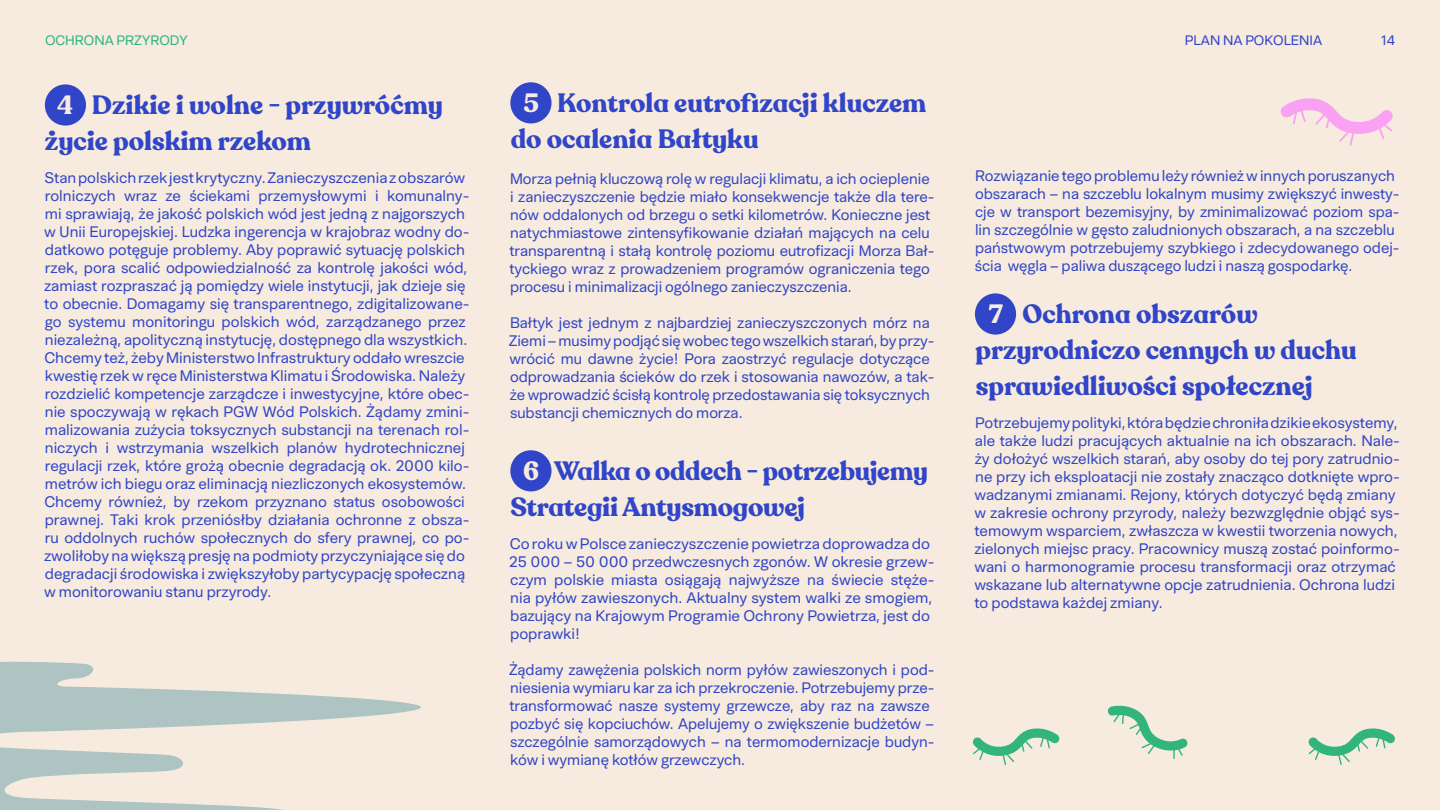
<style>
.page{position:relative;width:1440px;height:810px;background:#f7ebdf}
.page>*{position:absolute;margin:0;border:0;box-sizing:border-box;transform-origin:0 0}
.t1{font:700 26.25px/36px "Recoleta Alt";color:#3045c7}
.t2{font:700 26.25px "Recoleta Alt";color:#f7ebdf}
.t3{font:100 15px/18px "Abacaxi Latin VF";color:#3045c7}
.t4{font:100 13.5px "Abacaxi Latin VF";color:#3045c7}
.t5{font:100 13.5px "Abacaxi Latin VF";color:#31b57b}
.s1{color:#f7ebdf}
</style>
<div class="page">
<svg style="left:0;top:661px;width:421px;height:149px"></svg>
<svg style="left:1280px;top:98px;width:113px;height:48px"></svg>
<svg style="left:972px;top:728px;width:88px;height:37px"></svg>
<svg style="left:1308px;top:728px;width:87px;height:37px"></svg>
<svg style="left:1107px;top:705px;width:81px;height:54px"></svg>
<div style="left:510px;top:82px;width:42px;height:41px;background:#3045c7;border-radius:50%"></div>
<div style="left:510px;top:450px;width:42px;height:41px;background:#3045c7;border-radius:50%"></div>
<div style="left:45px;top:84px;width:41px;height:42px;background:#3045c7;border-radius:50%"></div>
<div style="left:975px;top:293px;width:41px;height:42px;background:#3045c7;border-radius:50%"></div>
<p class="t5" style="left:45px;top:33px;width:144px">OCHRONA PRZYRODY</p>
<p class="t4" style="left:1185px;top:33px;width:139px">PLAN NA POKOLENIA</p>
<p class="t4" style="left:1381px;top:33px;width:16px">14</p>
<h1 class="t1" style="left:45px;top:88px;width:399px;text-indent:13px"><span class="s1">4</span> Dzikie i wolne - przywróćmy życie polskim rzekom</h1>
<p class="t3" style="left:44px;top:169px;width:427px">Stan polskich rzek jest krytyczny. Zanieczyszczenia z obszarów rolniczych wraz ze ściekami przemysłowymi i komunalny&shy;mi sprawiają, że jakość polskich wód jest jedną z najgorszych w Unii Europejskiej. Ludzka ingerencja w krajobraz wodny do&shy;datkowo potęguje problemy. Aby poprawić sytuację polskich rzek, pora scalić odpowiedzialność za kontrolę jakości wód, zamiast rozpraszać ją pomiędzy wiele instytucji, jak dzieje się to obecnie. Domagamy się transparentnego, zdigitalizowane&shy;go systemu monitoringu polskich wód, zarządzanego przez niezależną, apolityczną instytucję, dostępnego dla wszystkich.<br>Chcemy też, żeby Ministerstwo Infrastruktury oddało wreszcie kwestię rzek w ręce Ministerstwa Klimatu i Środowiska. Należy rozdzielić kompetencje zarządcze i inwestycyjne, które obec&shy;nie spoczywają w rękach PGW Wód Polskich. Żądamy zmini&shy;malizowania zużycia toksycznych substancji na terenach rol&shy;niczych i wstrzymania wszelkich planów hydrotechnicznej regulacji rzek, które grożą obecnie degradacją ok. 2000 kilo&shy;metrów ich biegu oraz eliminacją niezliczonych ekosystemów.<br>Chcemy również, by rzekom przyznano status osobowości prawnej. Taki krok przeniósłby działania ochronne z obsza&shy;ru oddolnych ruchów społecznych do sfery prawnej, co po&shy;zwoliłoby na większą presję na podmioty przyczyniające się do degradacji środowiska i zwiększyłoby partycypację społeczną w monitorowaniu stanu przyrody.</p>
<h1 class="t1" style="left:511px;top:85px;width:417px;text-indent:46px">Kontrola eutrofizacji kluczem do ocalenia Bałtyku</h1>
<p class="t3" style="left:509px;top:170px;width:427px">Morza pełnią kluczową rolę w regulacji klimatu, a ich ocieplenie i zanieczyszczenie będzie miało konsekwencje także dla tere&shy;nów oddalonych od brzegu o setki kilometrów. Konieczne jest natychmiastowe zintensyfikowanie działań mających na celu transparentną i stałą kontrolę poziomu eutrofizacji Morza Bał&shy;tyckiego wraz z prowadzeniem programów ograniczenia tego procesu i minimalizacji ogólnego zanieczyszczenia.</p>
<p class="t3" style="left:509px;top:314px;width:427px">Bałtyk jest jednym z najbardziej zanieczyszczonych mórz na Ziemi – musimy podjąć się wobec tego wszelkich starań, by przy&shy;wrócić mu dawne życie! Pora zaostrzyć regulacje dotyczące odprowadzania ścieków do rzek i stosowania nawozów, a tak&shy;że wprowadzić ścisłą kontrolę przedostawania się toksycznych substancji chemicznych do morza.</p>
<h1 class="t1" style="left:510px;top:453px;width:419px;text-indent:44px">Walka o oddech - potrzebujemy<br>Strategii Antysmogowej</h1>
<p class="t3" style="left:509px;top:535px;width:427px">Co roku w Polsce zanieczyszczenie powietrza doprowadza do 25 000 – 50 000 przedwczesnych zgonów. W okresie grzew&shy;czym polskie miasta osiągają najwyższe na świecie stęże&shy;nia pyłów zawieszonych. Aktualny system walki ze smogiem, bazujący na Krajowym Programie Ochrony Powietrza, jest do poprawki!</p>
<p class="t3" style="left:509px;top:661px;width:427px">Żądamy zawężenia polskich norm pyłów zawieszonych i pod&shy;niesienia wymiaru kar za ich przekroczenie. Potrzebujemy prze&shy;transformować nasze systemy grzewcze, aby raz na zawsze pozbyć się kopciuchów. Apelujemy o zwiększenie budżetów – szczególnie samorządowych – na termomodernizacje budyn&shy;ków i wymianę kotłów grzewczych.</p>
<h1 class="t2" style="left:524px;top:86px;width:17px">5</h1>
<h1 class="t2" style="left:523px;top:454px;width:18px">6</h1>
<p class="t3" style="left:975px;top:167px;width:426px">Rozwiązanie tego problemu leży również w innych poruszanych obszarach – na szczeblu lokalnym musimy zwiększyć inwesty&shy;cje w transport bezemisyjny, by zminimalizować poziom spa&shy;lin szczególnie w gęsto zaludnionych obszarach, a na szczeblu państwowym potrzebujemy szybkiego i zdecydowanego odej&shy;ścia węgla – paliwa duszącego ludzi i naszą gospodarkę.</p>
<h1 class="t1" style="left:976px;top:297px;width:383px;text-indent:13px"><span class="s1">7</span> Ochrona obszarów przyrodniczo cennych w duchu sprawiedliwości społecznej</h1>
<p class="t3" style="left:974px;top:414px;width:427px">Potrzebujemy polityki, która będzie chroniła dzikie ekosystemy, ale także ludzi pracujących aktualnie na ich obszarach. Nale&shy;ży dołożyć wszelkich starań, aby osoby do tej pory zatrudnio&shy;ne przy ich eksploatacji nie zostały znacząco dotknięte wpro&shy;wadzanymi zmianami. Rejony, których dotyczyć będą zmiany w zakresie ochrony przyrody, należy bezwzględnie objąć sys&shy;temowym wsparciem, zwłaszcza w kwestii tworzenia nowych, zielonych miejsc pracy. Pracownicy muszą zostać poinformo&shy;wani o harmonogramie procesu transformacji oraz otrzymać wskazane lub alternatywne opcje zatrudnienia. Ochrona ludzi to podstawa każdej zmiany.</p>
</div>
